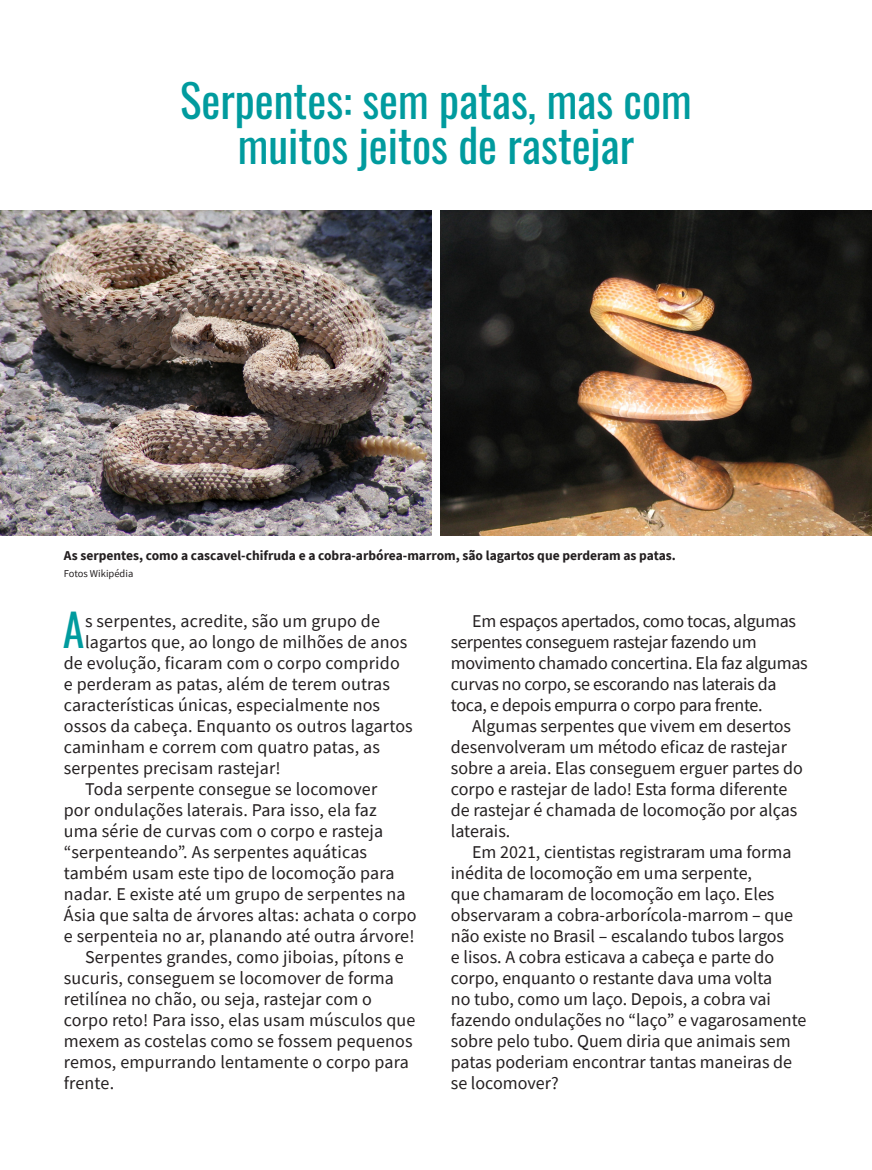
<style>
.page{position:relative;width:872px;height:1170px;background:#fff}
.page>*{position:absolute;margin:0;border:0;box-sizing:border-box;transform-origin:0 0}
.t1{font:45px/45px "Oswald";color:#009b9e;text-align:center}
.t2{font:43.95px "Oswald";color:#009b9e}
.t3{font:18px/21px "Source Sans Pro";color:#231f20}
.t4{font:700 13.5px "Source Sans Pro";color:#231f20}
.t5{font:10.5px "Source Sans Pro";color:#231f20}
</style>
<div class="page">
<img style="left:0;top:211px;width:432px;height:324px">
<img style="left:440px;top:211px;width:432px;height:324px">
<p class="t1" style="left:180px;top:73px;width:513px">Serpentes: sem patas, mas com muitos jeitos de rastejar</p>
<p class="t4" style="left:64px;top:546px;width:613px">As serpentes, como a cascavel-chifruda e a cobra-arbórea-marrom, são lagartos que perderam as patas.</p>
<p class="t5" style="left:64px;top:566px;width:71px">Fotos Wikipédia</p>
<p class="t2" style="left:63px;top:590px;width:23px">A</p>
<p class="t3" style="left:85px;top:610px;width:296px">s serpentes, acredite, são um grupo de</p>
<p class="t3" style="left:85px;top:631px;width:324px">lagartos que, ao longo de milhões de anos</p>
<p class="t3" style="left:64px;top:652px;width:337px">de evolução, ficaram com o corpo comprido</p>
<p class="t3" style="left:64px;top:673px;width:328px">e perderam as patas, além de terem outras</p>
<p class="t3" style="left:64px;top:694px;width:318px">características únicas, especialmente nos</p>
<p class="t3" style="left:64px;top:715px;width:350px">ossos da cabeça. Enquanto os outros lagartos</p>
<p class="t3" style="left:64px;top:736px;width:318px">caminham e correm com quatro patas, as</p>
<p class="t3" style="left:64px;top:757px;width:218px">serpentes precisam rastejar!</p>
<p class="t3" style="left:64px;top:778px;width:354px;text-indent:21px">Toda serpente consegue se locomover<br>por ondulações laterais. Para isso, ela faz<br>uma série de curvas com o corpo e rasteja “serpenteando”. As serpentes aquáticas também usam este tipo de locomoção para nadar. E existe até um grupo de serpentes na Ásia que salta de árvores altas: achata o corpo e serpenteia no ar, planando até outra árvore!</p>
<p class="t3" style="left:64px;top:946px;width:353px;text-indent:21px">Serpentes grandes, como jiboias, pítons e sucuris, conseguem se locomover de forma retilínea no chão, ou seja, rastejar com o corpo reto! Para isso, elas usam músculos que mexem as costelas como se fossem pequenos remos, empurrando lentamente o corpo para frente.</p>
<p class="t3" style="left:451px;top:610px;width:358px;text-indent:21px">Em espaços apertados, como tocas, algumas serpentes conseguem rastejar fazendo um movimento chamado concertina. Ela faz algumas curvas no corpo, se escorando nas laterais da toca, e depois empurra o corpo para frente.</p>
<p class="t3" style="left:451px;top:715px;width:353px;text-indent:21px">Algumas serpentes que vivem em desertos desenvolveram um método eficaz de rastejar sobre a areia. Elas conseguem erguer partes do corpo e rastejar de lado! Esta forma diferente de rastejar é chamada de locomoção por alças laterais.</p>
<p class="t3" style="left:451px;top:841px;width:357px;text-indent:21px">Em 2021, cientistas registraram uma forma inédita de locomoção em uma serpente,<br>que chamaram de locomoção em laço. Eles observaram a cobra-arborícola-marrom – que não existe no Brasil – escalando tubos largos<br>e lisos. A cobra esticava a cabeça e parte do corpo, enquanto o restante dava uma volta<br>no tubo, como um laço. Depois, a cobra vai fazendo ondulações no “laço” e vagarosamente sobre pelo tubo. Quem diria que animais sem patas poderiam encontrar tantas maneiras de se locomover?</p>
</div>
